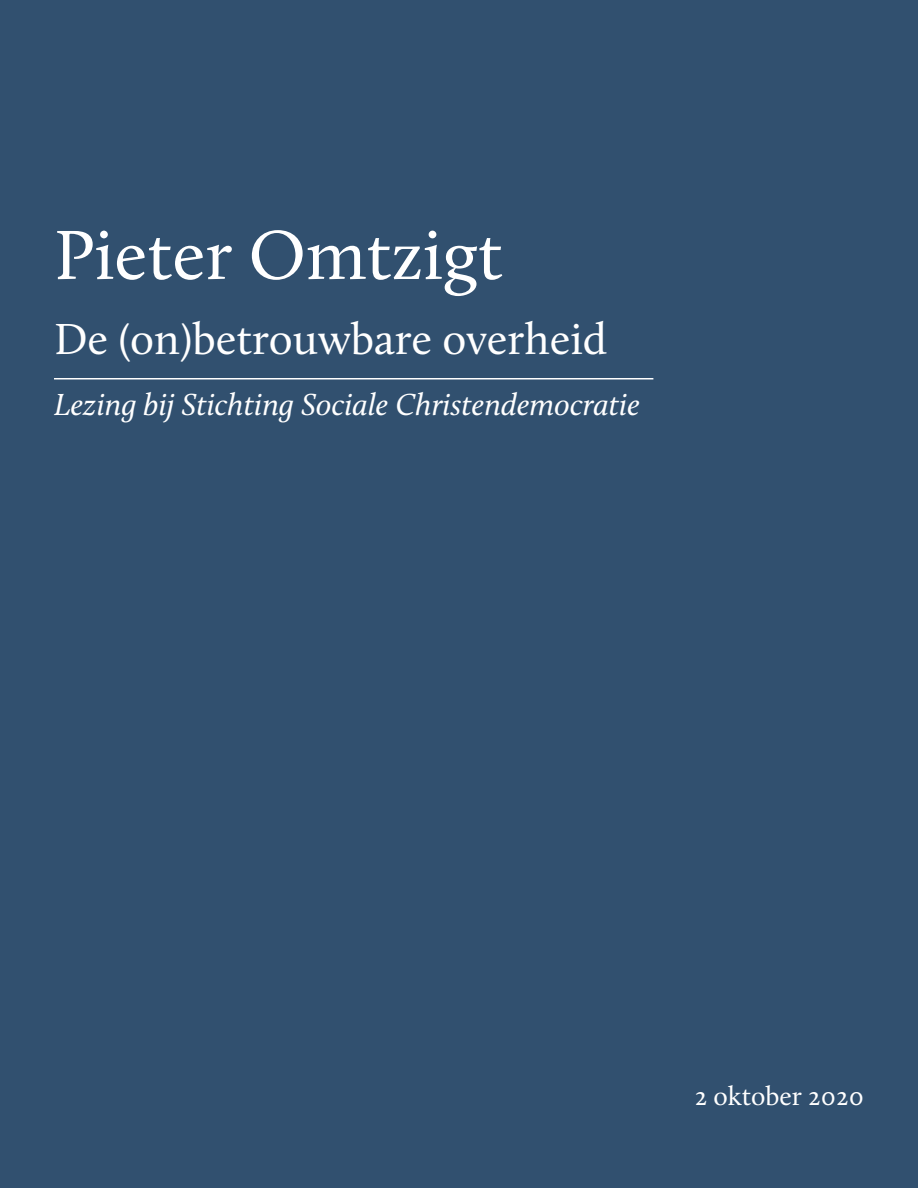
<style>
.page{position:relative;width:918px;height:1188px;background:#31506f}
.page>*{position:absolute;margin:0;border:0;box-sizing:border-box;transform-origin:0 0}
.t1{font:72px "Calluna";color:#fff}
.t2{font:45px "Calluna";color:#fff}
.t3{font:italic 31.5px "Calluna";color:#fff}
.t4{font:27px "Calluna";color:#fff}
</style>
<div class="page">
<hr style="left:54px;top:378px;width:599px;height:2px;background:#fff">
<p class="t1" style="left:54px;top:211px;width:450px">Pieter Omtzigt</p>
<p class="t2" style="left:54px;top:312px;width:555px">De (on)betrouwbare overheid</p>
<p class="t3" style="left:54px;top:385px;width:587px">Lezing bij Stichting Sociale Christendemocratie</p>
<p class="t4" style="left:695px;top:1079px;width:171px">2 oktober 2020</p>
</div>
